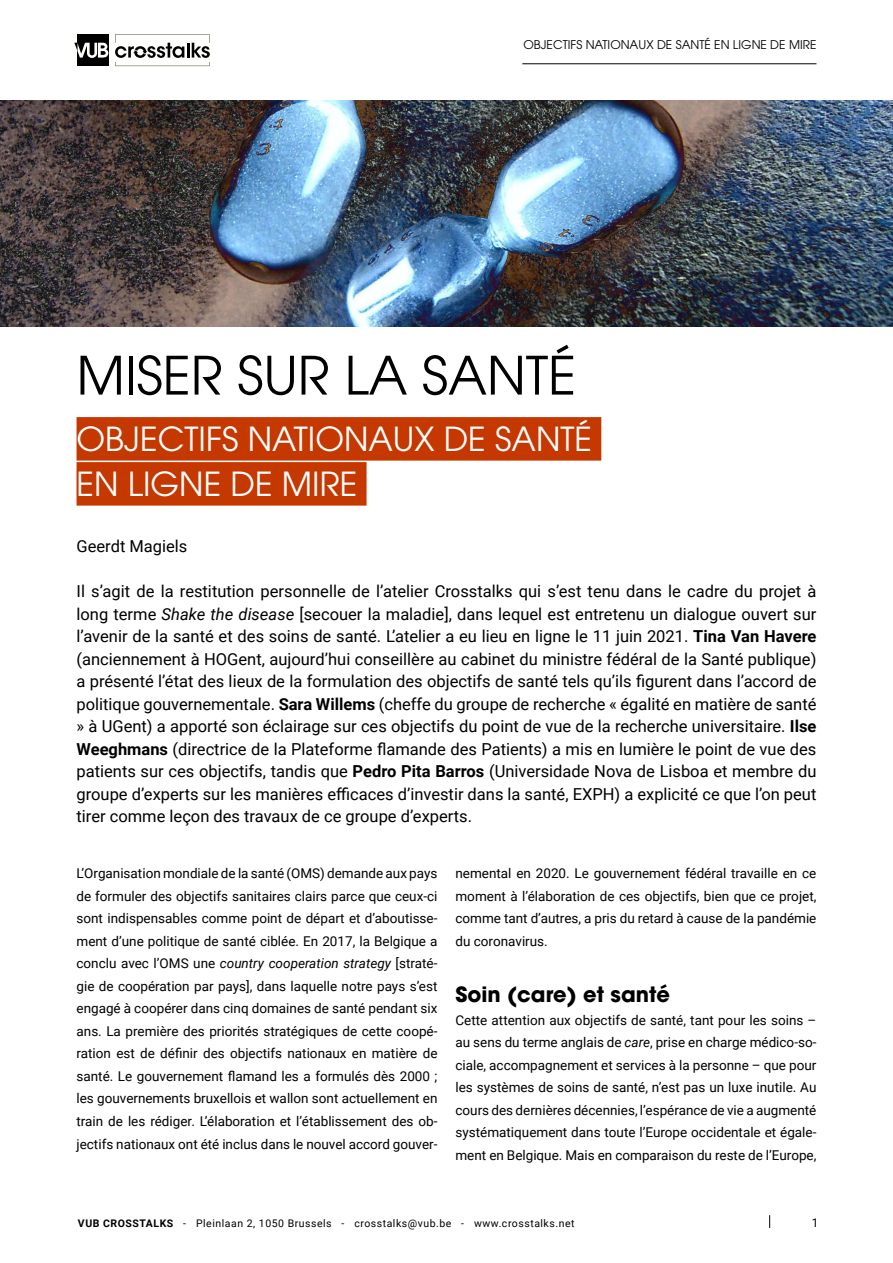
<style>
.page{position:relative;width:893px;height:1263px;background:#fff}
.page>*{position:absolute;margin:0;border:0;box-sizing:border-box;transform-origin:0 0}
.t1{font:52.5px "Avant Garde LT";color:#000}
.t2{font:33px/45px "Avant Garde LT";color:#fff}
.t3{font:700 21px "Avant Garde LT";color:#000}
.t4{font:16.5px/22.5px "Roboto";color:#000;text-align:justify}
.t5{font:13.5px/22.5px "Roboto";color:#000;text-align:justify}
.t6{font:12px "Avant Garde LT";color:#000}
.t7{font:12px "Roboto";color:#000}
.t8{font:10.5px "Roboto";letter-spacing:.05em;color:#000}
.s1{font-style:italic}
.s2{font-weight:700}
</style>
<div class="page">
<svg style="left:769px;top:1215px;width:1px;height:13px"></svg>
<hr style="left:522px;top:64px;width:294px;height:1px;background:#000">
<img style="left:74px;top:42px;width:136px;height:25px">
<div style="left:77px;top:34px;width:32px;height:32px;background:#000"></div>
<svg style="left:74px;top:43px;width:34px;height:15px"></svg>
<svg style="left:115px;top:34px;width:95px;height:32px"></svg>
<div style="left:77px;top:417px;width:524px;height:44px;background:#c53800"></div>
<div style="left:77px;top:462px;width:290px;height:44px;background:#c53800"></div>
<img style="left:0;top:101px;width:893px;height:225px">
<p class="t6" style="left:523px;top:37px;width:294px">OBJECTIFS NATIONAUX DE SANTÉ EN LIGNE DE MIRE</p>
<h1 class="t1" style="left:77px;top:344px;width:501px">MISER SUR LA SANTÉ</h1>
<h2 class="t2" style="left:77px;top:416px;width:517px">OBJECTIFS NATIONAUX DE SANTÉ<br>EN LIGNE DE MIRE</h2>
<p class="t4" style="left:77px;top:534px;width:112px">Geerdt Magiels</p>
<p class="t4" style="left:77px;top:579px;width:741px">Il s’agit de la restitution personnelle de l’atelier Crosstalks qui s’est tenu dans le cadre du projet à long terme <span class="s1">Shake the disease</span> [secouer la maladie], dans lequel est entretenu un dialogue ouvert sur l’avenir de la santé et des soins de santé. L’atelier a eu lieu en ligne le 11 juin 2021. <span class="s2">Tina Van Havere </span>(anciennement à HOGent, aujourd’hui conseillère au cabinet du ministre fédéral de la Santé publique) a présenté l’état des lieux de la formulation des objectifs de santé tels qu’ils figurent dans l’accord de politique gouvernementale. <span class="s2">Sara Willems</span> (cheffe du groupe de recherche « égalité en matière de santé » à UGent) a apporté son éclairage sur ces objectifs du point de vue de la recherche universitaire. <span class="s2">Ilse Weeghmans</span> (directrice de la Plateforme flamande des Patients) a mis en lumière le point de vue des patients sur ces objectifs, tandis que <span class="s2">Pedro Pita Barros</span> (Universidade Nova de Lisboa et membre du groupe d’experts sur les manières efficaces d’investir dans la santé, EXPH) a explicité ce que l’on peut tirer comme leçon des travaux de ce groupe d’experts.</p>
<p class="t5" style="left:77px;top:862px;width:362px">L’Organisation mondiale de la santé (OMS) demande aux pays de formuler des objectifs sanitaires clairs parce que ceux-ci sont indispensables comme point de départ et d’aboutisse&shy;ment d’une politique de santé ciblée. En 2017, la Belgique a conclu avec l’OMS une <span class="s1">country cooperation strategy</span> [straté&shy;gie de coopération par pays], dans laquelle notre pays s’est engagé à coopérer dans cinq domaines de santé pendant six ans. La première des priorités stratégiques de cette coopé&shy;ration est de définir des objectifs nationaux en matière de santé. Le gouvernement flamand les a formulés dès 2000 ; les gouvernements bruxellois et wallon sont actuellement en train de les rédiger. L’élaboration et l’établissement des ob&shy;jectifs nationaux ont été inclus dans le nouvel accord gouver-</p>
<p class="t5" style="left:455px;top:862px;width:362px">nemental en 2020. Le gouvernement fédéral travaille en ce moment à l’élaboration de ces objectifs, bien que ce projet, comme tant d’autres, a pris du retard à cause de la pandémie du coronavirus.</p>
<h3 class="t3" style="left:455px;top:981px;width:216px">Soin (care) et santé</h3>
<p class="t5" style="left:455px;top:1008px;width:362px">Cette attention aux objectifs de santé, tant pour les soins – au sens du terme anglais de <span class="s1">care</span>, prise en charge médico-so&shy;ciale, accompagnement et services à la personne – que pour les systèmes de soins de santé, n’est pas un luxe inutile. Au cours des dernières décennies, l’espérance de vie a augmenté systématiquement dans toute l’Europe occidentale et égale&shy;ment en Belgique. Mais en comparaison du reste de l’Europe,</p>
<p class="t8" style="left:78px;top:1216px;width:498px"><span class="s2">VUB CROSSTALKS</span> - Pleinlaan 2, 1050 Brussels - crosstalks@vub.be - www.crosstalks.net</p>
<p class="t7" style="left:812px;top:1214px;width:8px">1</p>
</div>
